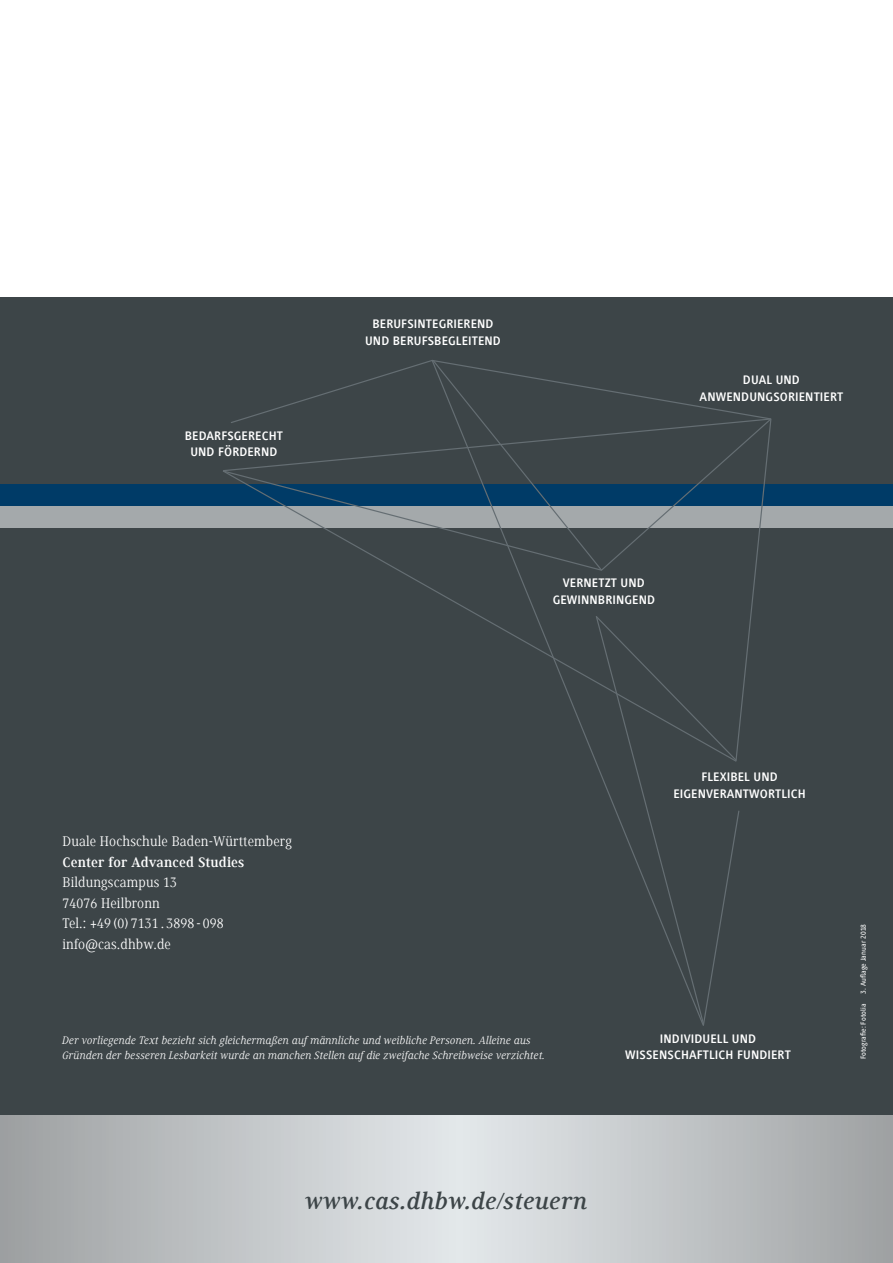
<style>
.page{position:relative;width:893px;height:1263px;background:#fff}
.page>*{position:absolute;margin:0;border:0;box-sizing:border-box;transform-origin:0 0}
.t1{font:italic 700 24px "Generis Serif Com";letter-spacing:.01em;color:#3d4548}
.t2{font:14.4px/20.5px "Generis Serif Com";letter-spacing:.01em;color:#fff}
.t3{font:700 14.4px "Generis Serif Com";letter-spacing:.01em;color:#fff}
.t4{font:700 12.75px/16.5px "Generis Simple Com";letter-spacing:.01em;color:#fff;text-align:center}
.t5{font:italic 11.25px/15px "Generis Serif Com";letter-spacing:.01em;color:#fff}
.t6{font:500 7.5px "Generis Simple Com";letter-spacing:.01em;color:#fff}
</style>
<div class="page">
<div style="left:0;top:298px;width:893px;height:187px;background:#3d4548"></div>
<div style="left:0;top:506px;width:893px;height:610px;background:#3d4548"></div>
<svg style="left:0;top:1116px;width:892px;height:147px;background:#c1c4c6"></svg>
<hr style="left:892px;top:1116px;width:1px;height:147px;background:#9ea0a2">
<div style="left:0;top:485px;width:893px;height:21px;background:#003b67"></div>
<div style="left:0;top:506px;width:893px;height:21px;background:#a4a9ab"></div>
<svg style="left:222px;top:360px;width:550px;height:666px"></svg>
<p class="t4" style="left:185px;top:427px;width:100px">BEDARFSGERECHT<br>UND FÖRDERND</p>
<p class="t4" style="left:365px;top:316px;width:137px">BERUFSINTEGRIEREND<br>UND BERUFSBEGLEITEND</p>
<p class="t4" style="left:700px;top:372px;width:145px">DUAL UND<br>ANWENDUNGSORIENTIERT</p>
<p class="t4" style="left:553px;top:575px;width:104px">VERNETZT UND<br>GEWINNBRINGEND</p>
<p class="t2" style="left:63px;top:831px;width:231px">Duale Hochschule Baden-Württemberg</p>
<p class="t3" style="left:63px;top:854px;width:183px">Center for Advanced Studies</p>
<p class="t2" style="left:63px;top:872px;width:163px">Bildungscampus 13<br>74076 Heilbronn<br>Tel.: +49 (0) 7131 . 3898 - 098 info@cas.dhbw.de</p>
<p class="t5" style="left:63px;top:1033px;width:484px">Der vorliegende Text bezieht sich gleichermaßen auf männliche und weibliche Personen. Alleine aus<br>Gründen der besseren Lesbarkeit wurde an manchen Stellen auf die zweifache Schreibweise verzichtet.</p>
<p class="t4" style="left:673px;top:769px;width:134px">FLEXIBEL UND<br>EIGENVERANTWORTLICH</p>
<p class="t4" style="left:625px;top:1030px;width:167px">INDIVIDUELL UND<br>WISSENSCHAFTLICH FUNDIERT</p>
<h1 class="t1" style="left:305px;top:1188px;width:284px">www.cas.dhbw.de/steuern</h1>
<p class="t6" style="left:859px;top:994px;width:72px;rotate:-90deg">3. Auflage Januar 2018</p>
<p class="t6" style="left:859px;top:1059px;width:57px;rotate:-90deg">Fotografie: Fotolia</p>
</div>
